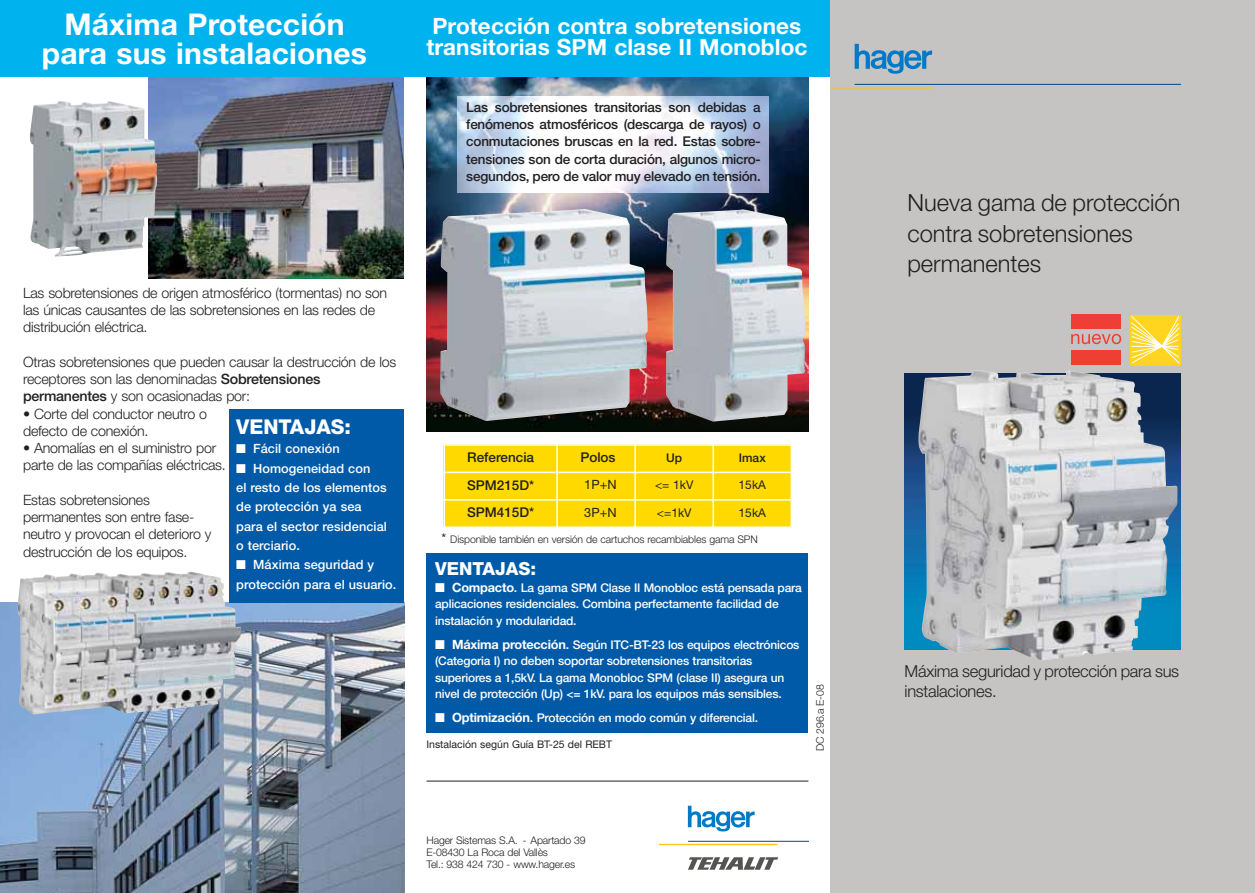
<style>
.page{position:relative;width:1255px;height:893px;background:#fff}
.page>*{position:absolute;margin:0;border:0;box-sizing:border-box;transform-origin:0 0}
.t1{font:700 30px/28.8px "Helvetica Neue";letter-spacing:.005em;color:#fff;text-align:center}
.t2{font:300 23.7px/30.3px "Helvetica Neue";color:#231f20}
.t3{font:700 22.5px/21px "Helvetica Neue";letter-spacing:.005em;color:#fff}
.t4{font:800 20.4px "Helvetica Neue";color:#fff}
.t5{font:800 18px "Helvetica Neue";color:#fff}
.t6{font:300 16.5px/19.5px "Helvetica Neue";letter-spacing:-.015em;color:#231f20}
.t7{font:300 14.25px/17.2px "Helvetica Neue";letter-spacing:-.015em;color:#231f20}
.t8{font:500 13.5px/17.2px "Helvetica Neue";letter-spacing:-.015em;color:#231f20;text-align:justify}
.t9{font:500 12.75px/19.4px "Helvetica Neue";letter-spacing:.005em;color:#fff}
.t10{font:12.75px "Helvetica Neue";color:#231f20}
.t11{font:500 12px/16.5px "Helvetica Neue";letter-spacing:-.015em;color:#fff}
.t12{font:12px "Helvetica Neue";color:#231f20}
.t13{font:500 12px "Helvetica Neue";color:#231f20}
.t14{font:300 10.5px/12px "Helvetica Neue";letter-spacing:-.015em;color:#231f20}
.t15{font:10.5px "Helvetica Neue";color:#231f20}
.s1{font-weight:500}
.s2{font-weight:400;font-size:13.5px}
.s3{font-weight:700;font-size:12.75px}
.s4{font-size:12.75px}
</style>
<div class="page">
<img style="left:0;top:0;width:1254px;height:893px">
<h1 class="t1" style="left:42px;top:13px;width:326px">Máxima Protección para sus instalaciones</h1>
<h3 class="t3" style="left:426px;top:17px;width:382px">Protección contra sobretensiones transitorias SPM clase II Monobloc</h3>
<p class="t8" style="left:466px;top:100px;width:296px">Las sobretensiones transitorias son debidas a fenómenos atmosféricos (descarga de rayos) o conmutaciones bruscas en la red. Estas sobre&shy;tensiones son de corta duración, algunos micro&shy;segundos, pero de valor muy elevado en tensión.</p>
<p class="t7" style="left:23px;top:286px;width:365px">Las sobretensiones de origen atmosférico (tormentas) no son las únicas causantes de las sobretensiones en las redes de distribución eléctrica.</p>
<p class="t7" style="left:23px;top:355px;width:375px">Otras sobretensiones que pueden causar la destrucción de los receptores son las denominadas <span class="s1">Sobretensiones permanentes</span> y son ocasionadas por:</p>
<p class="t7" style="left:23px;top:406px;width:186px">• Corte del conductor neutro o defecto de conexión.</p>
<p class="t7" style="left:23px;top:441px;width:204px">• Anomalías en el suministro por parte de las compañías eléctricas.</p>
<p class="t7" style="left:23px;top:493px;width:190px">Estas sobretensiones permanentes son entre fase&shy;neutro y provocan el deterioro y destrucción de los equipos.</p>
<h3 class="t4" style="left:236px;top:419px;width:116px">VENTAJAS:</h3>
<p class="t9" style="left:236px;top:440px;width:105px">■ Fácil conexión</p>
<p class="t9" style="left:236px;top:459px;width:152px">■ Homogeneidad con<br>el resto de los elementos de protección ya sea para el sector residencial o terciario.</p>
<p class="t9" style="left:236px;top:556px;width:162px">■ Máxima seguridad y protección para el usuario.</p>
<p class="t8" style="left:467px;top:450px;width:68px">Referencia</p>
<p class="t8" style="left:580px;top:450px;width:37px">Polos</p>
<p class="t13" style="left:666px;top:453px;width:17px">Up</p>
<p class="t13" style="left:739px;top:453px;width:28px">Imax</p>
<p class="t8" style="left:467px;top:477px;width:69px">SPM215D*</p>
<p class="t10" style="left:584px;top:480px;width:34px">1P+N</p>
<p class="t12" style="left:655px;top:481px;width:40px">&lt;= 1kV</p>
<p class="t12" style="left:738px;top:481px;width:29px">15kA</p>
<p class="t8" style="left:467px;top:505px;width:69px">SPM415D*</p>
<p class="t10" style="left:584px;top:508px;width:34px">3P+N</p>
<p class="t12" style="left:657px;top:508px;width:36px">&lt;=1kV</p>
<p class="t12" style="left:738px;top:508px;width:29px">15kA</p>
<p class="t14" style="left:441px;top:534px;width:318px"><span class="s2">*</span> Disponible también en versión de cartuchos recambiables gama SPN</p>
<p class="t5" style="left:435px;top:562px;width:103px">VENTAJAS:</p>
<p class="t11" style="left:435px;top:580px;width:368px">■ <span class="s3">Compacto</span><span class="s4">.</span> La gama SPM Clase II Monobloc está pensada para aplicaciones residenciales. Combina perfectamente facilidad de instalación y modularidad.</p>
<p class="t11" style="left:435px;top:637px;width:366px">■ <span class="s3">Máxima protección</span><span class="s4">.</span> Según ITC-BT-23 los equipos electrónicos (Categoria I) no deben soportar sobretensiones transitorias superiores a 1,5kV. La gama Monobloc SPM (clase II) asegura un nivel de protección (Up) &lt;= 1kV. para los equipos más sensibles.</p>
<p class="t11" style="left:435px;top:711px;width:324px">■ <span class="s3">Optimización</span><span class="s4">.</span> Protección en modo común y diferencial.</p>
<p class="t15" style="left:426px;top:740px;width:187px">Instalación según Guía BT-25 del REBT</p>
<p class="t14" style="left:815px;top:751px;width:68px;rotate:-90deg">DC 296.a E-08</p>
<p class="t14" style="left:426px;top:835px;width:161px">Hager Sistemas S.A. - Apartado 39<br>E-08430 La Roca del Vallès<br>Tel.: 938 424 730 - www.hager.es</p>
<h2 class="t2" style="left:907px;top:190px;width:274px">Nueva gama de protección contra sobretensiones permanentes</h2>
<p class="t6" style="left:904px;top:663px;width:276px">Máxima seguridad y protección para sus instalaciones.</p>
</div>
